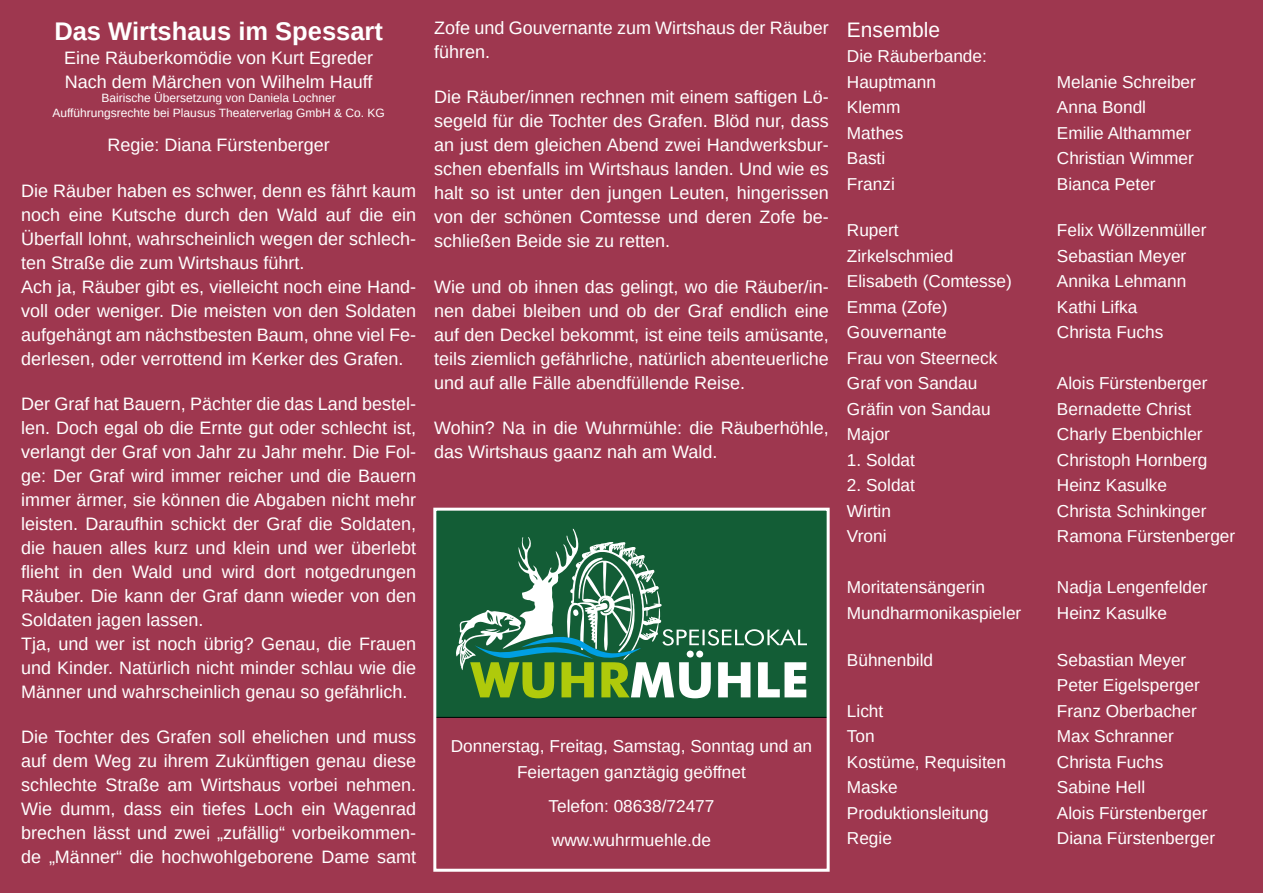
<style>
.page{position:relative;width:1263px;height:893px;background:#9e374f}
.page>*{position:absolute;margin:0;border:0;box-sizing:border-box;transform-origin:0 0}
.t1{font:700 25.5px "Arimo";color:#fff}
.t2{font:21px "Arimo";color:#fff}
.t3{font:18px/24px "Arimo";color:#fff}
.t4{font:17.25px/25.5px "Arimo";color:#fff}
.t5{font:12px/14.4px "Arimo";color:#fff;text-align:center}
</style>
<div class="page">
<div style="left:435px;top:510px;width:393px;height:207px;background:#135d36"></div>
<svg style="left:456px;top:529px;width:351px;height:169px"></svg>
<div style="left:433px;top:508px;width:397px;height:364px;border:3px solid #fff"></div>
<h1 class="t1" style="left:54px;top:13px;width:330px">Das Wirtshaus im Spessart</h1>
<p class="t3" style="left:64px;top:46px;width:311px">Eine Räuberkomödie von Kurt Egreder<br>Nach dem Märchen von Wilhelm Hauff</p>
<p class="t5" style="left:52px;top:91px;width:334px">Bairische Übersetzung von Daniela Lochner<br>Aufführungsrechte bei Plausus Theaterverlag GmbH &amp; Co. KG</p>
<p class="t3" style="left:108px;top:133px;width:224px">Regie: Diana Fürstenberger</p>
<p class="t3" style="left:21px;top:178px;width:396px">Die Räuber haben es schwer, denn es fährt kaum noch eine Kutsche durch den Wald auf die ein Überfall lohnt, wahrscheinlich wegen der schlech&shy;ten Straße die zum Wirtshaus führt.<br>Ach ja, Räuber gibt es, vielleicht noch eine Hand&shy;voll oder weniger. Die meisten von den Soldaten aufgehängt am nächstbesten Baum, ohne viel Fe&shy;derlesen, oder verrottend im Kerker des Grafen.</p>
<p class="t3" style="left:21px;top:392px;width:396px">Der Graf hat Bauern, Pächter die das Land bestel&shy;len. Doch egal ob die Ernte gut oder schlecht ist, verlangt der Graf von Jahr zu Jahr mehr. Die Fol&shy;ge: Der Graf wird immer reicher und die Bauern immer ärmer, sie können die Abgaben nicht mehr leisten. Daraufhin schickt der Graf die Soldaten, die hauen alles kurz und klein und wer überlebt flieht in den Wald und wird dort notgedrungen Räuber. Die kann der Graf dann wieder von den Soldaten jagen lassen.<br>Tja, und wer ist noch übrig? Genau, die Frauen und Kinder. Natürlich nicht minder schlau wie die Männer und wahrscheinlich genau so gefährlich.</p>
<p class="t3" style="left:21px;top:725px;width:396px;text-align:justify">Die Tochter des Grafen soll ehelichen und muss auf dem Weg zu ihrem Zukünftigen genau diese schlechte Straße am Wirtshaus vorbei nehmen.<br>Wie dumm, dass ein tiefes Loch ein Wagenrad brechen lässt und zwei „zufällig“ vorbeikommen&shy;de „Männer“ die hochwohlgeborene Dame samt</p>
<p class="t3" style="left:434px;top:16px;width:396px">Zofe und Gouvernante zum Wirtshaus der Räuber führen.</p>
<p class="t3" style="left:434px;top:85px;width:396px;text-align:justify">Die Räuber/innen rechnen mit einem saftigen Lö&shy;segeld für die Tochter des Grafen. Blöd nur, dass an just dem gleichen Abend zwei Handwerksbur&shy;schen ebenfalls im Wirtshaus landen. Und wie es halt so ist unter den jungen Leuten, hingerissen von der schönen Comtesse und deren Zofe be&shy;schließen Beide sie zu retten.</p>
<p class="t3" style="left:434px;top:275px;width:396px;text-align:justify">Wie und ob ihnen das gelingt, wo die Räuber/in&shy;nen dabei bleiben und ob der Graf endlich eine auf den Deckel bekommt, ist eine teils amüsante, teils ziemlich gefährliche, natürlich abenteuerliche und auf alle Fälle abendfüllende Reise.</p>
<p class="t3" style="left:434px;top:416px;width:396px">Wohin? Na in die Wuhrmühle: die Räuberhöhle, das Wirtshaus gaanz nah am Wald.</p>
<p class="t4" style="left:451px;top:734px;width:363px;text-align:center">Donnerstag, Freitag, Samstag, Sonntag und an<br>Feiertagen ganztägig geöffnet</p>
<p class="t4" style="left:548px;top:789px;width:167px;line-height:34px">Telefon: 08638/72477 www.wuhrmuehle.de</p>
<p class="t2" style="left:847px;top:16px;width:95px">Ensemble</p>
<p class="t4" style="left:847px;top:43px;width:141px">Die Räuberbande:<br>Hauptmann</p>
<p class="t4" style="left:1057px;top:69px;width:141px">Melanie Schreiber</p>
<p class="t4" style="left:847px;top:94px;width:55px">Klemm</p>
<p class="t4" style="left:1057px;top:94px;width:91px">Anna Bondl</p>
<p class="t4" style="left:847px;top:120px;width:58px">Mathes</p>
<p class="t4" style="left:1057px;top:120px;width:136px">Emilie Althammer</p>
<p class="t4" style="left:847px;top:145px;width:40px">Basti</p>
<p class="t4" style="left:1057px;top:145px;width:139px">Christian Wimmer</p>
<p class="t4" style="left:847px;top:171px;width:49px">Franzi</p>
<p class="t4" style="left:1057px;top:171px;width:100px">Bianca Peter</p>
<p class="t4" style="left:847px;top:218px;width:53px">Rupert</p>
<p class="t4" style="left:1057px;top:218px;width:151px">Felix Wöllzenmüller</p>
<p class="t4" style="left:847px;top:243px;width:108px">Zirkelschmied</p>
<p class="t4" style="left:1057px;top:243px;width:131px">Sebastian Meyer</p>
<p class="t4" style="left:847px;top:269px;width:166px">Elisabeth (Comtesse)</p>
<p class="t4" style="left:1057px;top:269px;width:131px">Annika Lehmann</p>
<p class="t4" style="left:847px;top:294px;width:102px">Emma (Zofe)</p>
<p class="t4" style="left:1057px;top:294px;width:82px">Kathi Lifka</p>
<p class="t4" style="left:847px;top:320px;width:101px">Gouvernante</p>
<p class="t4" style="left:1057px;top:320px;width:108px">Christa Fuchs</p>
<p class="t4" style="left:847px;top:345px;width:152px">Frau von Steerneck<br>Graf von Sandau</p>
<p class="t4" style="left:1057px;top:371px;width:152px">Alois Fürstenberger</p>
<p class="t4" style="left:847px;top:396px;width:145px">Gräfin von Sandau</p>
<p class="t4" style="left:1057px;top:396px;width:136px">Bernadette Christ</p>
<p class="t4" style="left:847px;top:422px;width:45px">Major</p>
<p class="t4" style="left:1057px;top:422px;width:147px">Charly Ebenbichler</p>
<p class="t4" style="left:847px;top:447px;width:70px">1. Soldat</p>
<p class="t4" style="left:1057px;top:447px;width:152px">Christoph Hornberg</p>
<p class="t4" style="left:847px;top:473px;width:70px">2. Soldat</p>
<p class="t4" style="left:1057px;top:473px;width:112px">Heinz Kasulke</p>
<p class="t4" style="left:847px;top:498px;width:46px">Wirtin</p>
<p class="t4" style="left:1057px;top:498px;width:151px">Christa Schinkinger</p>
<p class="t4" style="left:847px;top:524px;width:41px">Vroni</p>
<p class="t4" style="left:1057px;top:524px;width:180px">Ramona Fürstenberger</p>
<p class="t4" style="left:847px;top:575px;width:140px">Moritatensängerin</p>
<p class="t4" style="left:1057px;top:575px;width:152px">Nadja Lengenfelder</p>
<p class="t4" style="left:847px;top:600px;width:176px">Mundharmonikaspieler</p>
<p class="t4" style="left:1057px;top:600px;width:112px">Heinz Kasulke</p>
<p class="t4" style="left:847px;top:647px;width:88px">Bühnenbild</p>
<p class="t4" style="left:1057px;top:647px;width:144px">Sebastian Meyer<br>Peter Eigelsperger</p>
<p class="t4" style="left:847px;top:698px;width:38px">Licht</p>
<p class="t4" style="left:1057px;top:698px;width:141px">Franz Oberbacher</p>
<p class="t4" style="left:847px;top:723px;width:29px">Ton</p>
<p class="t4" style="left:1057px;top:723px;width:118px">Max Schranner</p>
<p class="t4" style="left:847px;top:749px;width:161px">Kostüme, Requisiten</p>
<p class="t4" style="left:1057px;top:749px;width:108px">Christa Fuchs</p>
<p class="t4" style="left:847px;top:774px;width:52px">Maske</p>
<p class="t4" style="left:1057px;top:774px;width:90px">Sabine Hell</p>
<p class="t4" style="left:847px;top:800px;width:143px">Produktionsleitung</p>
<p class="t4" style="left:1057px;top:800px;width:152px">Alois Fürstenberger</p>
<p class="t4" style="left:847px;top:825px;width:47px">Regie</p>
<p class="t4" style="left:1057px;top:825px;width:160px">Diana Fürstenberger</p>
</div>
